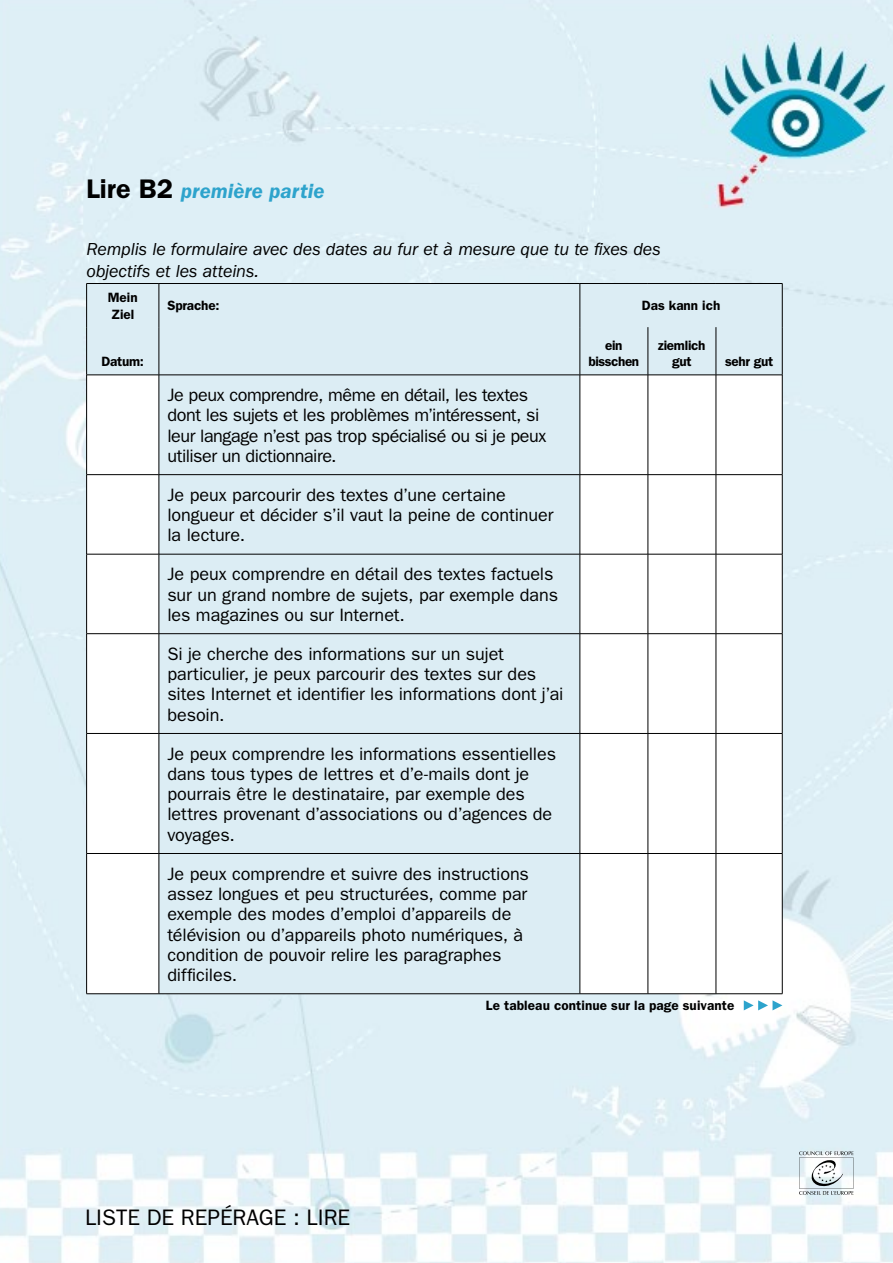
<style>
.page{position:relative;width:893px;height:1263px;background:#fff}
.page>*{position:absolute;margin:0;border:0;box-sizing:border-box;transform-origin:0 0}
.Overskrift_1{font:22.5px "Franklin Gothic";color:#000}
.Overskrift_1-2{font:italic 600 21px "Franklin Gothic";color:#2da3cc}
.Sjekklistebrød{font:18px/20.2px "Franklin Gothic";letter-spacing:-.005em;color:#000}
.Sjekklistebrød-2{font:18px/20.2px "Franklin Gothic";letter-spacing:-.025em;color:#000}
.Ingress{font:italic 18px/22.5px "Franklin Gothic";letter-spacing:-.01em;color:#000}
.Overskrift_1-3{font:600 13.5px/16.5px "Franklin Gothic";color:#000}
.Overskrift_1-4{font:600 13.5px/16.5px "Franklin Gothic";letter-spacing:-.03em;color:#000;text-align:center}
.Overskrift_1-5{font:600 13.5px/16.5px "Franklin Gothic";letter-spacing:-.02em;color:#000;text-align:center}
.s1{font-style:normal;font-size:27px;color:#000}
</style>
<div class="page">
<img style="left:0;top:0;width:893px;height:1263px">
<svg style="left:799px;top:1151px;width:54px;height:44px"></svg>
<div style="left:87px;top:284px;width:695px;height:91px;background:#dcedf4"></div>
<svg style="left:87px;top:376px;width:695px;height:617px"></svg>
<div style="left:160px;top:376px;width:420px;height:617px;background:#dcedf4"></div>
<hr style="left:86px;top:283px;width:73px;height:1px;background:#000">
<hr style="left:86px;top:284px;width:1px;height:43px;background:#000">
<hr style="left:159px;top:283px;width:421px;height:1px;background:#000">
<hr style="left:159px;top:284px;width:1px;height:43px;background:#000">
<hr style="left:580px;top:283px;width:68px;height:1px;background:#000">
<hr style="left:580px;top:284px;width:1px;height:43px;background:#000">
<hr style="left:648px;top:283px;width:68px;height:1px;background:#000">
<hr style="left:716px;top:283px;width:66px;height:1px;background:#000">
<hr style="left:782px;top:284px;width:1px;height:43px;background:#000">
<hr style="left:86px;top:327px;width:1px;height:48px;background:#000">
<hr style="left:648px;top:327px;width:1px;height:48px;background:#000">
<hr style="left:716px;top:327px;width:1px;height:48px;background:#000">
<hr style="left:782px;top:327px;width:1px;height:48px;background:#000">
<hr style="left:86px;top:375px;width:73px;height:1px;background:#000">
<hr style="left:86px;top:375px;width:1px;height:99px;background:#000">
<hr style="left:580px;top:375px;width:68px;height:1px;background:#000">
<hr style="left:648px;top:375px;width:68px;height:1px;background:#000">
<hr style="left:648px;top:375px;width:1px;height:99px;background:#000">
<hr style="left:716px;top:375px;width:66px;height:1px;background:#000">
<hr style="left:716px;top:375px;width:1px;height:99px;background:#000">
<hr style="left:782px;top:375px;width:1px;height:99px;background:#000">
<hr style="left:86px;top:474px;width:73px;height:1px;background:#000">
<hr style="left:86px;top:475px;width:1px;height:79px;background:#000">
<hr style="left:580px;top:474px;width:68px;height:1px;background:#000">
<hr style="left:648px;top:474px;width:68px;height:1px;background:#000">
<hr style="left:648px;top:475px;width:1px;height:79px;background:#000">
<hr style="left:716px;top:474px;width:66px;height:1px;background:#000">
<hr style="left:716px;top:475px;width:1px;height:79px;background:#000">
<hr style="left:782px;top:475px;width:1px;height:79px;background:#000">
<hr style="left:86px;top:554px;width:73px;height:1px;background:#000">
<hr style="left:86px;top:554px;width:1px;height:79px;background:#000">
<hr style="left:580px;top:554px;width:68px;height:1px;background:#000">
<hr style="left:648px;top:554px;width:68px;height:1px;background:#000">
<hr style="left:648px;top:554px;width:1px;height:79px;background:#000">
<hr style="left:716px;top:554px;width:66px;height:1px;background:#000">
<hr style="left:716px;top:554px;width:1px;height:79px;background:#000">
<hr style="left:782px;top:554px;width:1px;height:79px;background:#000">
<hr style="left:86px;top:633px;width:73px;height:1px;background:#000">
<hr style="left:86px;top:634px;width:1px;height:99px;background:#000">
<hr style="left:580px;top:633px;width:68px;height:1px;background:#000">
<hr style="left:648px;top:633px;width:68px;height:1px;background:#000">
<hr style="left:648px;top:634px;width:1px;height:99px;background:#000">
<hr style="left:716px;top:633px;width:66px;height:1px;background:#000">
<hr style="left:716px;top:634px;width:1px;height:99px;background:#000">
<hr style="left:782px;top:634px;width:1px;height:99px;background:#000">
<hr style="left:86px;top:733px;width:73px;height:1px;background:#000">
<hr style="left:86px;top:734px;width:1px;height:119px;background:#000">
<hr style="left:580px;top:733px;width:68px;height:1px;background:#000">
<hr style="left:648px;top:733px;width:68px;height:1px;background:#000">
<hr style="left:648px;top:734px;width:1px;height:119px;background:#000">
<hr style="left:716px;top:733px;width:66px;height:1px;background:#000">
<hr style="left:716px;top:734px;width:1px;height:119px;background:#000">
<hr style="left:782px;top:734px;width:1px;height:119px;background:#000">
<hr style="left:86px;top:853px;width:73px;height:1px;background:#000">
<hr style="left:86px;top:854px;width:1px;height:139px;background:#000">
<hr style="left:580px;top:853px;width:68px;height:1px;background:#000">
<hr style="left:648px;top:853px;width:68px;height:1px;background:#000">
<hr style="left:648px;top:854px;width:1px;height:139px;background:#000">
<hr style="left:716px;top:853px;width:66px;height:1px;background:#000">
<hr style="left:716px;top:854px;width:1px;height:139px;background:#000">
<hr style="left:782px;top:854px;width:1px;height:139px;background:#000">
<hr style="left:86px;top:993px;width:73px;height:1px;background:#000">
<hr style="left:580px;top:993px;width:68px;height:1px;background:#000">
<hr style="left:648px;top:993px;width:68px;height:1px;background:#000">
<hr style="left:716px;top:993px;width:66px;height:1px;background:#000">
<hr style="left:159px;top:327px;width:1px;height:48px;background:#000">
<hr style="left:580px;top:327px;width:1px;height:48px;background:#000">
<hr style="left:159px;top:475px;width:1px;height:79px;background:#000">
<hr style="left:159px;top:554px;width:1px;height:79px;background:#000">
<hr style="left:159px;top:634px;width:1px;height:99px;background:#000">
<hr style="left:159px;top:734px;width:1px;height:119px;background:#000">
<hr style="left:159px;top:854px;width:1px;height:139px;background:#000">
<hr style="left:580px;top:475px;width:1px;height:79px;background:#000">
<hr style="left:580px;top:554px;width:1px;height:79px;background:#000">
<hr style="left:580px;top:634px;width:1px;height:99px;background:#000">
<hr style="left:580px;top:734px;width:1px;height:119px;background:#000">
<hr style="left:580px;top:854px;width:1px;height:139px;background:#000">
<hr style="left:159px;top:554px;width:421px;height:1px;background:#000">
<hr style="left:159px;top:633px;width:421px;height:1px;background:#000">
<hr style="left:159px;top:733px;width:421px;height:1px;background:#000">
<hr style="left:159px;top:853px;width:421px;height:1px;background:#000">
<hr style="left:159px;top:993px;width:421px;height:1px;background:#000">
<hr style="left:159px;top:375px;width:1px;height:99px;background:#000">
<hr style="left:159px;top:375px;width:421px;height:1px;background:#000">
<hr style="left:580px;top:375px;width:1px;height:99px;background:#000">
<hr style="left:159px;top:474px;width:421px;height:1px;background:#000">
<svg style="left:744px;top:1000px;width:38px;height:10px"></svg>
<p class="Overskrift_1-2" style="left:86px;top:179px;width:239px"><span class="s1">Lire B2</span> première partie</p>
<p class="Ingress" style="left:86px;top:238px;width:576px">Remplis le formulaire avec des dates au fur et à mesure que tu te fixes des objectifs et les atteins.</p>
<p class="Overskrift_1-3" style="left:108px;top:289px;width:31px">Mein<br>Ziel</p>
<p class="Overskrift_1-3" style="left:167px;top:297px;width:54px">Sprache:</p>
<p class="Overskrift_1-3" style="left:642px;top:297px;width:80px">Das kann ich</p>
<p class="Overskrift_1-3" style="left:102px;top:353px;width:44px">Datum:</p>
<p class="Overskrift_1-4" style="left:589px;top:337px;width:52px">ein bisschen</p>
<p class="Overskrift_1-5" style="left:658px;top:337px;width:49px">ziemlich gut</p>
<p class="Overskrift_1-3" style="left:725px;top:353px;width:50px">sehr gut</p>
<p class="Sjekklistebrød-2" style="left:167px;top:385px;width:362px">Je peux comprendre, même en détail, les textes</p>
<p class="Sjekklistebrød-2" style="left:167px;top:405px;width:381px">dont les sujets et les problèmes m’intéressent, si leur langage n’est pas trop spécialisé ou si je peux</p>
<p class="Sjekklistebrød-2" style="left:167px;top:446px;width:171px">utiliser un dictionnaire.</p>
<p class="Sjekklistebrød" style="left:167px;top:485px;width:388px">Je peux parcourir des textes d’une certaine longueur et décider s’il vaut la peine de continuer la lecture.</p>
<p class="Sjekklistebrød" style="left:167px;top:564px;width:392px">Je peux comprendre en détail des textes factuels sur un grand nombre de sujets, par exemple dans les magazines ou sur Internet.</p>
<p class="Sjekklistebrød" style="left:167px;top:644px;width:398px">Si je cherche des informations sur un sujet particulier, je peux parcourir des textes sur des sites Internet et identifier les informations dont j’ai besoin.</p>
<p class="Sjekklistebrød" style="left:167px;top:744px;width:390px">Je peux comprendre les informations essentielles</p>
<p class="Sjekklistebrød" style="left:167px;top:764px;width:386px">dans tous types de lettres et d’e-mails dont je pourrais être le destinataire, par exemple des lettres provenant d’associations ou d’agences de voyages.</p>
<p class="Sjekklistebrød" style="left:167px;top:864px;width:363px">Je peux comprendre et suivre des instructions assez longues et peu structurées, comme par exemple des modes d’emploi d’appareils de télévision ou d’appareils photo numériques, à condition de pouvoir relire les paragraphes difficiles.</p>
<p class="Overskrift_1-3" style="left:486px;top:997px;width:250px">Le tableau continue sur la page suivante</p>
<p class="Overskrift_1" style="left:85px;top:1204px;width:267px">LISTE DE REPÉRAGE : LIRE</p>
</div>
